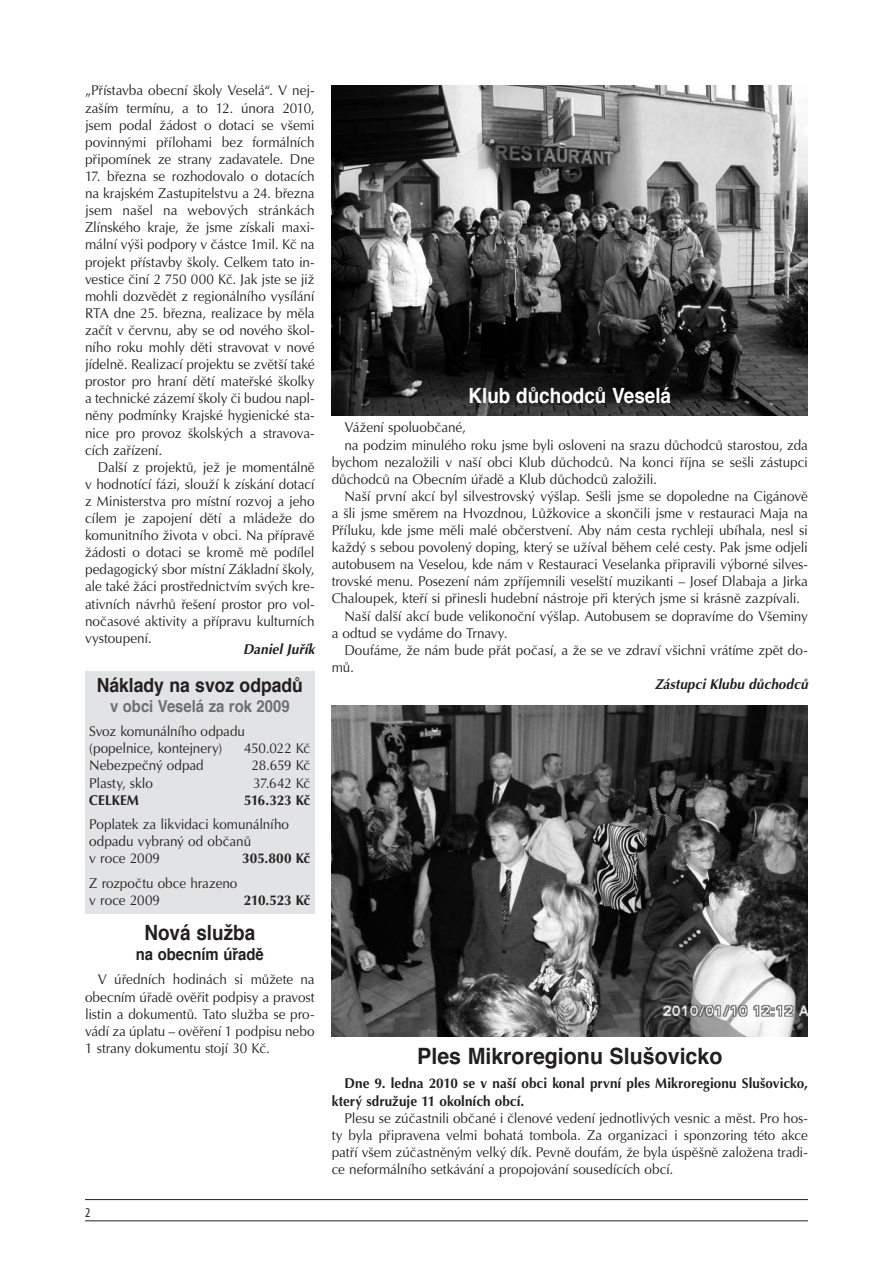
<style>
.page{position:relative;width:893px;height:1263px;background:#fff}
.page>*{position:absolute;margin:0;border:0;box-sizing:border-box;transform-origin:0 0}
.t1{font:700 22.5px "Helvetica";color:#231f20;scale:.95 1}
.t2{font:700 21px "Helvetica";color:#fff;scale:.9 1}
.t3{font:700 21px "Helvetica";color:#231f20;scale:.9 1}
.t4{font:700 19.5px "Helvetica";color:#231f20;scale:.9 1}
.t5{font:700 16.5px "Helvetica";color:#6d6e70;scale:.9 1}
.t6{font:700 16.5px "Helvetica";color:#231f20;scale:.9 1}
.t7{font:14.25px/17.1px "Optima CE";letter-spacing:-.01em;color:#231f20;text-align:justify;scale:.95 1}
.t8{font:700 14.25px/17.1px "Optima CE";letter-spacing:.005em;color:#231f20;scale:.95 1}
.t9{font:italic 700 14.25px "Optima CE";letter-spacing:.005em;color:#231f20;scale:.95 1}
.t10{font:condensed 13.5px "Myriad Pro";color:#231f20}
</style>
<div class="page">
<hr style="left:85px;top:1199px;width:723px;height:1px;background:#231f20">
<hr style="left:85px;top:1220px;width:723px;height:1px;background:#231f20">
<div style="left:85px;top:671px;width:230px;height:243px;background:#e2e3e4"></div>
<img style="left:332px;top:706px;width:476px;height:331px">
<img style="left:332px;top:85px;width:476px;height:330px">
<p class="t7" style="left:85px;top:84px;width:243px">„Přístavba obecní školy Veselá“. V nej&shy;zaším termínu, a to 12. února 2010, jsem podal žádost o dotaci se všemi povinnými přílohami bez formálních připomínek ze strany zadavatele. Dne</p>
<p class="t7" style="left:85px;top:169px;width:243px">17. března se rozhodovalo o dotacích na krajském Zastupitelstvu a 24. března jsem našel na webových stránkách Zlínského kraje, že jsme získali maxi&shy;mální výši podpory v částce 1mil. Kč na projekt přístavby školy. Celkem tato in&shy;vestice činí 2 750 000 Kč. Jak jste se již mohli dozvědět z regionálního vysílání RTA dne 25. března, realizace by měla začít v červnu, aby se od nového škol&shy;ního roku mohly děti stravovat v nové jídelně. Realizací projektu se zvětší také prostor pro hraní dětí mateřské školky a technické zázemí školy či budou napl&shy;něny podmínky Krajské hygienické sta&shy;nice pro provoz školských a stravova&shy;cích zařízení.</p>
<p class="t7" style="left:85px;top:460px;width:243px;text-indent:13px">Další z projektů, jež je momentálně v hodnotící fázi, slouží k získání dotací z Ministerstva pro místní rozvoj a jeho cílem je zapojení dětí a mládeže do komunitního života v obci. Na přípravě žádosti o dotaci se kromě mě podílel pedagogický sbor místní Základní školy, ale také žáci prostřednictvím svých kre&shy;ativních návrhů řešení prostor pro vol&shy;nočasové aktivity a přípravu kulturních vystoupení.</p>
<p class="t9" style="left:243px;top:644px;width:77px">Daniel Juřík</p>
<h3 class="t4" style="left:97px;top:677px;width:231px">Náklady na svoz odpadů</h3>
<p class="t5" style="left:110px;top:699px;width:201px">v obci Veselá za rok 2009</p>
<p class="t7" style="left:89px;top:724px;width:165px">Svoz komunálního odpadu (popelnice, kontejnery)</p>
<p class="t7" style="left:244px;top:741px;width:71px">450.022 Kč</p>
<p class="t7" style="left:89px;top:758px;width:122px">Nebezpečný odpad</p>
<p class="t7" style="left:252px;top:758px;width:63px">28.659 Kč</p>
<p class="t7" style="left:89px;top:776px;width:68px">Plasty, sklo</p>
<p class="t7" style="left:253px;top:776px;width:62px">37.642 Kč</p>
<p class="t8" style="left:89px;top:793px;width:54px">CELKEM</p>
<p class="t8" style="left:244px;top:793px;width:71px">516.323 Kč</p>
<p class="t7" style="left:89px;top:817px;width:212px;text-align:left">Poplatek za likvidaci komunálního odpadu vybraný od občanů<br>v roce 2009</p>
<p class="t8" style="left:242px;top:851px;width:73px">305.800 Kč</p>
<p class="t7" style="left:89px;top:876px;width:158px">Z rozpočtu obce hrazeno v roce 2009</p>
<p class="t8" style="left:244px;top:893px;width:71px">210.523 Kč</p>
<h2 class="t3" style="left:144px;top:924px;width:125px">Nová služba</h2>
<p class="t6" style="left:136px;top:947px;width:144px">na obecním úřadě</p>
<p class="t7" style="left:85px;top:972px;width:243px;text-indent:13px">V úředních hodinách si můžete na obecním úřadě ověřit podpisy a pravost listin a dokumentů. Tato služba se pro&shy;vádí za úplatu – ověření 1 podpisu nebo 1 strany dokumentu stojí 30 Kč.</p>
<p class="t10" style="left:85px;top:1207px;width:7px">2</p>
<h2 class="t2" style="left:468px;top:386px;width:227px">Klub důchodců Veselá</h2>
<p class="t7" style="left:344px;top:420px;width:129px">Vážení spoluobčané,</p>
<p class="t7" style="left:344px;top:438px;width:489px">na podzim minulého roku jsme byli osloveni na srazu důchodců starostou, zda</p>
<p class="t7" style="left:332px;top:455px;width:503px">bychom nezaložili v naší obci Klub důchodců. Na konci října se sešli zástupci</p>
<p class="t7" style="left:332px;top:472px;width:344px">důchodců na Obecním úřadě a Klub důchodců založili.</p>
<p class="t7" style="left:344px;top:489px;width:489px">Naší první akcí byl silvestrovský výšlap. Sešli jsme se dopoledne na Cigánově</p>
<p class="t7" style="left:332px;top:506px;width:503px">a šli jsme směrem na Hvozdnou, Lůžkovice a skončili jsme v restauraci Maja na</p>
<p class="t7" style="left:332px;top:523px;width:503px">Příluku, kde jsme měli malé občerstvení. Aby nám cesta rychleji ubíhala, nesl si</p>
<p class="t7" style="left:332px;top:540px;width:503px">každý s sebou povolený doping, který se užíval během celé cesty. Pak jsme odjeli</p>
<p class="t7" style="left:332px;top:557px;width:503px">autobusem na Veselou, kde nám v Restauraci Veselanka připravili výborné silves-</p>
<p class="t7" style="left:332px;top:574px;width:503px">trovské menu. Posezení nám zpříjemnili veselští muzikanti – Josef Dlabaja a Jirka</p>
<p class="t7" style="left:332px;top:591px;width:494px">Chaloupek, kteří si přinesli hudební nástroje při kterých jsme si krásně zazpívali.</p>
<p class="t7" style="left:344px;top:609px;width:489px">Naší další akcí bude velikonoční výšlap. Autobusem se dopravíme do Všeminy</p>
<p class="t7" style="left:332px;top:626px;width:187px">a odtud se vydáme do Trnavy.</p>
<p class="t7" style="left:344px;top:643px;width:489px">Doufáme, že nám bude přát počasí, a že se ve zdraví všichni vrátíme zpět do-</p>
<p class="t7" style="left:332px;top:660px;width:25px">mů.</p>
<p class="t9" style="left:655px;top:679px;width:163px">Zástupci Klubu důchodců</p>
<h1 class="t1" style="left:417px;top:1046px;width:323px">Ples Mikroregionu Slušovicko</h1>
<p class="t8" style="left:332px;top:1076px;width:503px;text-indent:13px">Dne 9. ledna 2010 se v naší obci konal první ples Mikroregionu Slušovicko, který sdružuje 11 okolních obcí.</p>
<p class="t7" style="left:332px;top:1111px;width:503px;text-indent:13px">Plesu se zúčastnili občané i členové vedení jednotlivých vesnic a měst. Pro hos&shy;ty byla připravena velmi bohatá tombola. Za organizaci i sponzoring této akce patří všem zúčastněným velký dík. Pevně doufám, že byla úspěšně založena tradi&shy;ce neformálního setkávání a propojování sousedících obcí.</p>
</div>
